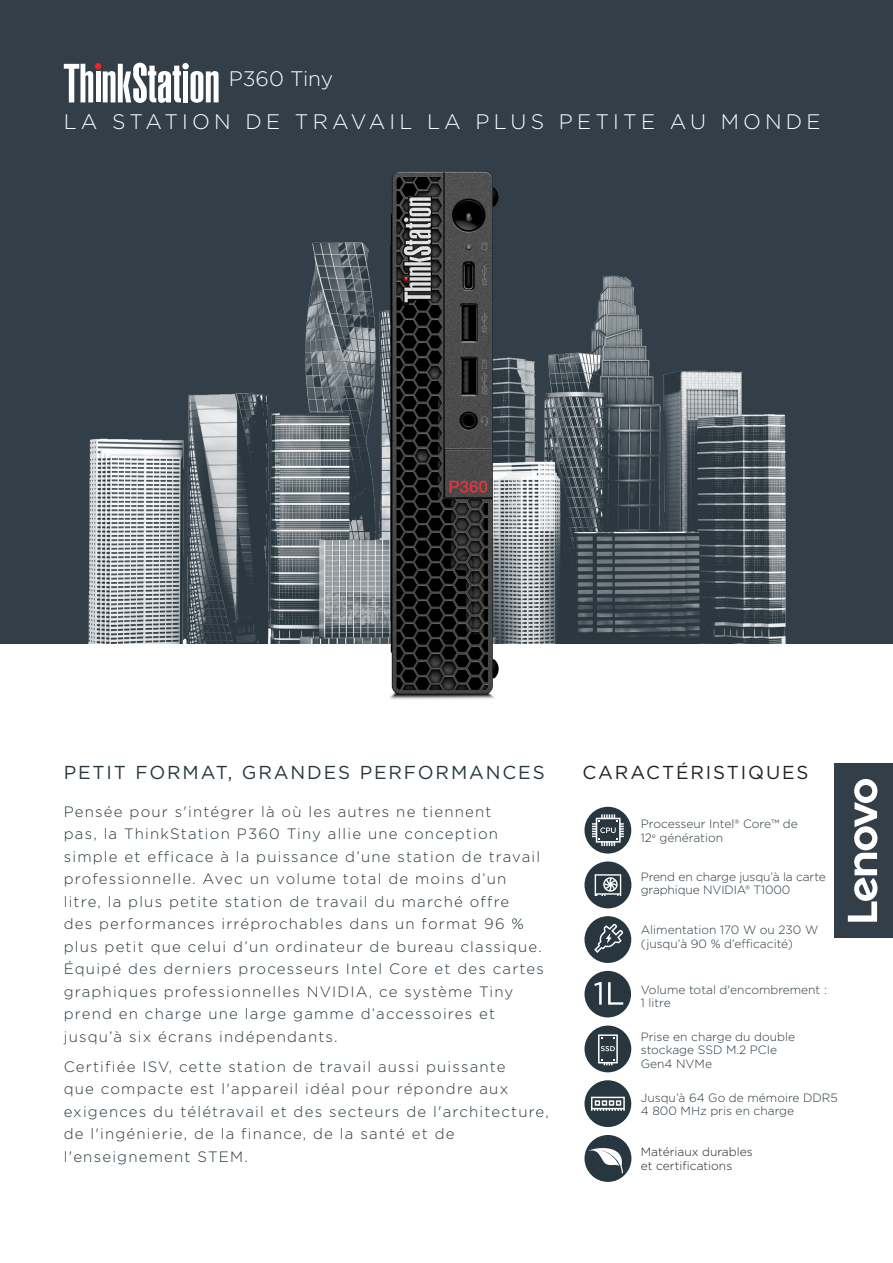
<style>
.page{position:relative;width:893px;height:1263px;background:#fff}
.page>*{position:absolute;margin:0;border:0;box-sizing:border-box;transform-origin:0 0}
.t1{font:300 21px "Gotham";letter-spacing:.2em;color:#fff}
.t2{font:300 21px "Gotham";color:#fff}
.t3{font:18.75px "Gotham";letter-spacing:.1em;color:#28373f}
.t4{font:18.75px "Gotham";letter-spacing:.1em;color:#231f20}
.t5{font:300 15px/22.5px "Gotham";letter-spacing:.08em;color:#28373f}
.t6{font:300 12px/13.5px "Gotham";color:#28373f}
.t7{font:300 12px/13.5px "Gotham";color:#231f20}
</style>
<div class="page">
<div style="left:0;top:0;width:893px;height:644px;background:#333f48"></div>
<img style="left:88px;top:242px;width:698px;height:402px">
<img style="left:348px;top:171px;width:195px;height:528px">
<div style="left:584px;top:807px;width:47px;height:46px;background:#28373f;border-radius:50%"></div>
<svg style="left:592px;top:814px;width:32px;height:32px"></svg>
<div style="left:584px;top:916px;width:47px;height:47px;background:#28373f;border-radius:50%"></div>
<svg style="left:594px;top:924px;width:29px;height:29px"></svg>
<div style="left:584px;top:1025px;width:47px;height:47px;background:#28373f;border-radius:50%"></div>
<svg style="left:598px;top:1034px;width:20px;height:31px"></svg>
<div style="left:584px;top:971px;width:47px;height:46px;background:#28373f;border-radius:50%"></div>
<svg style="left:594px;top:982px;width:8px;height:23px"></svg>
<svg style="left:608px;top:982px;width:15px;height:23px"></svg>
<svg style="left:64px;top:64px;width:29px;height:38px"></svg>
<div style="left:95px;top:63px;width:6px;height:7px;background:#ec2423;border-radius:50%"></div>
<hr style="left:96px;top:71px;width:4px;height:31px;background:#fff">
<div style="left:182px;top:63px;width:7px;height:6px;background:#fff;border-radius:50%"></div>
<div style="left:183px;top:71px;width:5px;height:31px;background:#fff"></div>
<svg style="left:103px;top:63px;width:78px;height:40px"></svg>
<svg style="left:190px;top:71px;width:29px;height:32px"></svg>
<div style="left:834px;top:763px;width:59px;height:175px;background:#333f48"></div>
<svg style="left:848px;top:779px;width:29px;height:143px"></svg>
<div style="left:584px;top:861px;width:47px;height:47px;background:#28373f;border-radius:50%"></div>
<svg style="left:595px;top:874px;width:26px;height:22px"></svg>
<div style="left:584px;top:1080px;width:47px;height:47px;background:#28373f;border-radius:50%"></div>
<svg style="left:591px;top:1097px;width:34px;height:14px"></svg>
<div style="left:584px;top:1135px;width:47px;height:47px;background:#28373f;border-radius:50%"></div>
<svg style="left:588px;top:1143px;width:35px;height:30px"></svg>
<p class="t2" style="left:229px;top:66px;width:106px">P360 Tiny</p>
<p class="t1" style="left:64px;top:108px;width:758px">LA STATION DE TRAVAIL LA PLUS PETITE AU MONDE</p>
<p class="t3" style="left:64px;top:761px;width:482px">PETIT FORMAT, GRANDES PERFORMANCES</p>
<p class="t4" style="left:583px;top:761px;width:227px">CARACTÉRISTIQUES</p>
<p class="t5" style="left:64px;top:800px;width:482px">Pensée pour s'intégrer là où les autres ne tiennent<br>pas, la ThinkStation P360 Tiny allie une conception simple et efficace à la puissance d’une station de travail professionnelle. Avec un volume total de moins d’un litre, la plus petite station de travail du marché offre<br>des performances irréprochables dans un format 96 % plus petit que celui d’un ordinateur de bureau classique.<br>Équipé des derniers processeurs Intel Core et des cartes graphiques professionnelles NVIDIA, ce système Tiny prend en charge une large gamme d’accessoires et jusqu’à six écrans indépendants.</p>
<p class="t5" style="left:64px;top:1055px;width:486px">Certifiée ISV, cette station de travail aussi puissante<br>que compacte est l'appareil idéal pour répondre aux exigences du télétravail et des secteurs de l'architecture, de l'ingénierie, de la finance, de la santé et de l'enseignement STEM.</p>
<p class="t6" style="left:641px;top:817px;width:159px">Processeur Intel® Core™ de<br>12<sup>e</sup> génération</p>
<p class="t6" style="left:641px;top:869px;width:187px">Prend en charge jusqu’à la carte graphique NVIDIA® T1000</p>
<p class="t6" style="left:641px;top:923px;width:179px">Alimentation 170 W ou 230 W (jusqu’à 90 % d’efficacité)</p>
<p class="t6" style="left:641px;top:982px;width:188px">Volume total d'encombrement :<br>1 litre</p>
<p class="t6" style="left:641px;top:1029px;width:156px">Prise en charge du double stockage SSD M.2 PCIe<br>Gen4 NVMe</p>
<p class="t6" style="left:641px;top:1090px;width:198px">Jusqu’à 64 Go de mémoire DDR5<br>4 800 MHz pris en charge</p>
<p class="t7" style="left:641px;top:1145px;width:113px">Matériaux durables et certifications</p>
</div>
